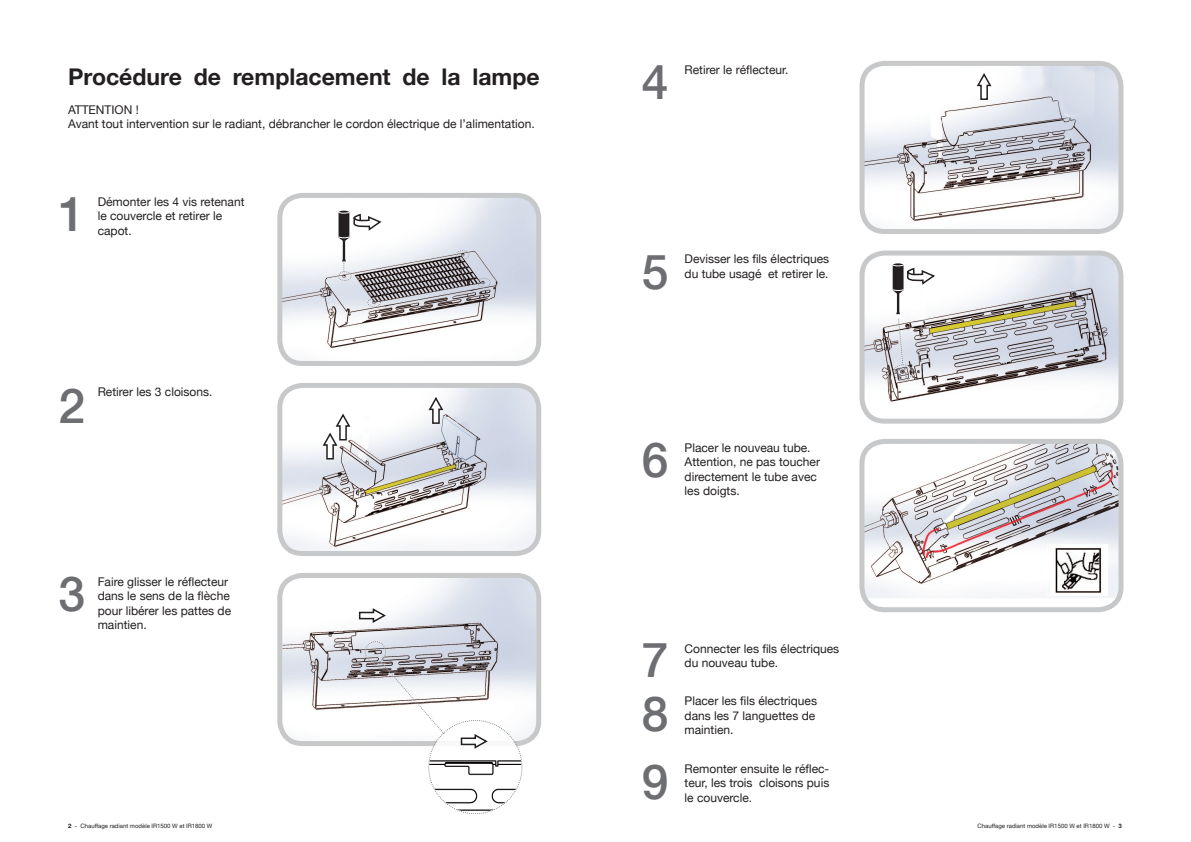
<style>
.page{position:relative;width:1191px;height:842px;background:#fff}
.page>*{position:absolute;margin:0;border:0;box-sizing:border-box;transform-origin:0 0}
.t1{font:500 48px "Helvetica Neue";color:#6d6e71}
.t2{font:700 23px "Helvetica Neue";color:#231f20}
.t3{font:12px/14.4px "Helvetica Neue";color:#231f20}
.t4{font:6px "Helvetica Neue";color:#231f20}
.s1{font-weight:700}
</style>
<div class="page">
<img style="left:283px;top:199px;width:252px;height:161px">
<div style="left:277px;top:193px;width:264px;height:173px;border:5px solid #c7c8ca;border-radius:23px"></div>
<img style="left:283px;top:389px;width:252px;height:161px">
<div style="left:277px;top:383px;width:264px;height:173px;border:5px solid #c7c8ca;border-radius:23px"></div>
<svg style="left:277px;top:573px;width:264px;height:173px"></svg>
<img style="left:865px;top:64px;width:255px;height:164px">
<div style="left:859px;top:61px;width:264px;height:173px;border:5px solid #c7c8ca;border-radius:23px"></div>
<img style="left:865px;top:253px;width:255px;height:165px">
<div style="left:859px;top:251px;width:264px;height:173px;border:5px solid #c7c8ca;border-radius:23px"></div>
<img style="left:865px;top:445px;width:255px;height:153px">
<div style="left:859px;top:439px;width:264px;height:173px;border:5px solid #c7c8ca;border-radius:23px"></div>
<img style="left:439px;top:721px;width:36px;height:12px">
<img style="left:477px;top:720px;width:22px;height:8px">
<img style="left:450px;top:720px;width:24px;height:8px">
<img style="left:365px;top:662px;width:16px;height:1px">
<img style="left:381px;top:662px;width:22px;height:25px">
<svg style="left:365px;top:641px;width:21px;height:21px"></svg>
<svg style="left:456px;top:250px;width:13px;height:10px"></svg>
<img style="left:477px;top:278px;width:14px;height:9px">
<img style="left:367px;top:298px;width:14px;height:9px">
<svg style="left:321px;top:412px;width:30px;height:48px"></svg>
<svg style="left:427px;top:395px;width:17px;height:30px"></svg>
<svg style="left:358px;top:607px;width:29px;height:17px"></svg>
<svg style="left:428px;top:733px;width:94px;height:81px"></svg>
<svg style="left:975px;top:71px;width:17px;height:30px"></svg>
<svg style="left:891px;top:227px;width:45px;height:105px"></svg>
<img style="left:1047px;top:544px;width:60px;height:52px">
<img style="left:898px;top:319px;width:5px;height:45px">
<svg style="left:893px;top:364px;width:20px;height:17px"></svg>
<svg style="left:338px;top:193px;width:45px;height:88px"></svg>
<h2 class="t2" style="left:68px;top:64px;width:473px">Procédure de remplacement de la lampe</h2>
<p class="t3" style="left:68px;top:102px;width:468px">ATTENTION !<br>Avant tout intervention sur le radiant, débrancher le cordon électrique de l’alimentation.</p>
<h1 class="t1" style="left:58px;top:186px;width:28px">1</h1>
<p class="t3" style="left:98px;top:194px;width:148px">Démonter les 4 vis retenant le couvercle et retirer le capot.</p>
<h1 class="t1" style="left:58px;top:379px;width:28px">2</h1>
<p class="t3" style="left:98px;top:384px;width:116px">Retirer les 3 cloisons.</p>
<h1 class="t1" style="left:58px;top:566px;width:28px">3</h1>
<p class="t3" style="left:98px;top:574px;width:135px">Faire glisser le réflecteur dans le sens de la flèche pour libérer les pattes de maintien.</p>
<h1 class="t1" style="left:642px;top:54px;width:28px">4</h1>
<p class="t3" style="left:684px;top:62px;width:105px">Retirer le réflecteur.</p>
<h1 class="t1" style="left:642px;top:244px;width:28px">5</h1>
<p class="t3" style="left:684px;top:252px;width:146px">Devisser les fils électriques du tube usagé et retirer le.</p>
<h1 class="t1" style="left:642px;top:432px;width:28px">6</h1>
<p class="t3" style="left:684px;top:440px;width:137px">Placer le nouveau tube.<br>Attention, ne pas toucher directement le tube avec les doigts.</p>
<h1 class="t1" style="left:642px;top:632px;width:28px">7</h1>
<h1 class="t1" style="left:642px;top:686px;width:28px">8</h1>
<h1 class="t1" style="left:642px;top:754px;width:28px">9</h1>
<p class="t3" style="left:684px;top:641px;width:156px">Connecter les fils électriques du nouveau tube.</p>
<p class="t3" style="left:684px;top:694px;width:134px">Placer les fils électriques dans les 7 languettes de maintien.</p>
<p class="t3" style="left:684px;top:761px;width:146px;text-align:justify">Remonter ensuite le réflec&shy;teur, les trois cloisons puis le couvercle.</p>
<p class="t4" style="left:68px;top:822px;width:146px"><span class="s1">2</span> - Chauffage radiant modèle IR1500 W et IR1800 W</p>
<p class="t4" style="left:977px;top:822px;width:146px">Chauffage radiant modèle IR1500 W et IR1800 W - <span class="s1">3</span></p>
</div>
